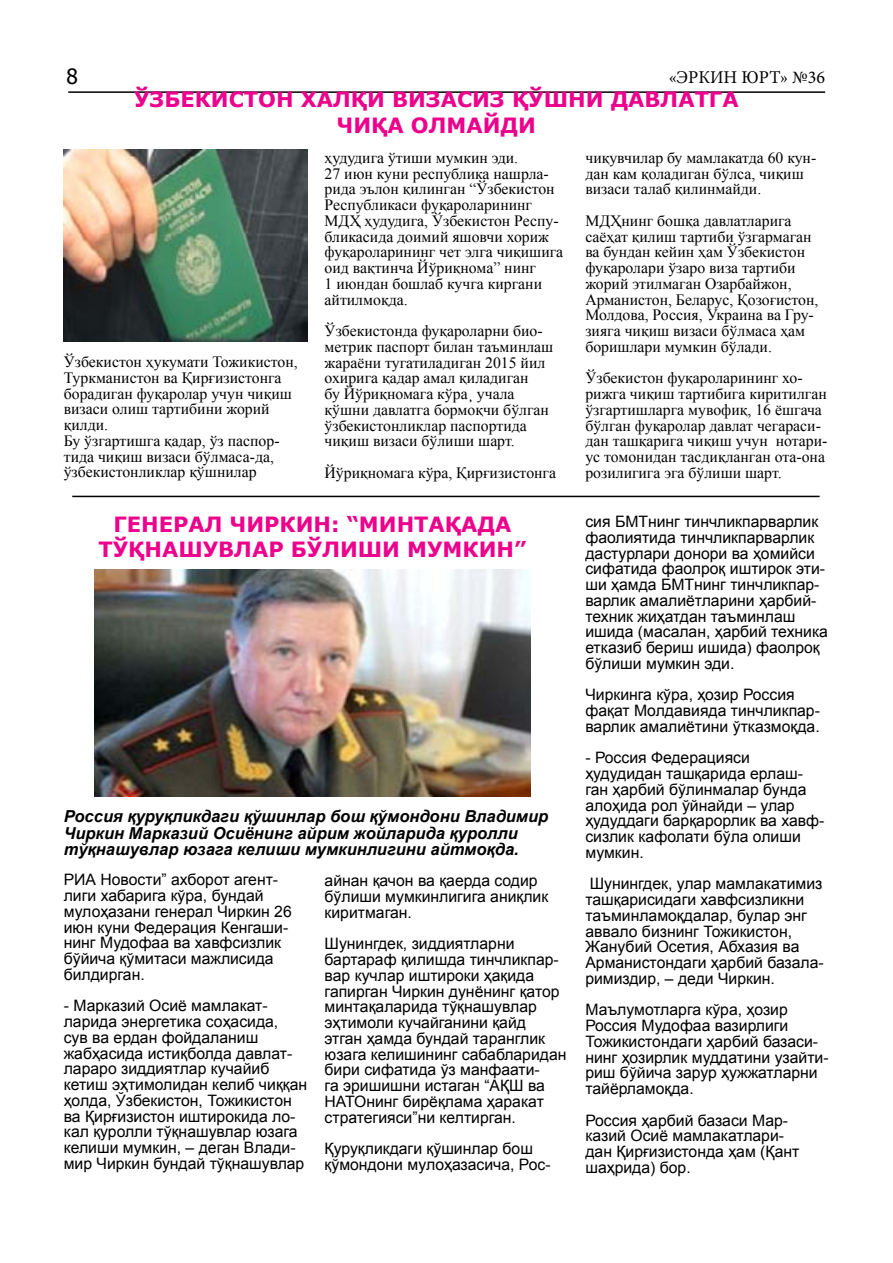
<style>
.page{position:relative;width:893px;height:1263px;background:#fff}
.page>*{position:absolute;margin:0;border:0;box-sizing:border-box;transform-origin:0 0}
.t1{font:700 21px "Verdana";color:#ec008c}
.t2{font:21px "Tahoma";color:#000}
.t3{font:18px "Minion Pro";color:#000}
.t4{font:italic 700 16.5px/16.5px "Arial";color:#000}
.t5{font:15.75px/15.8px "Arial";color:#000}
.t6{font:15.75px/15.8px "Times New Roman";color:#000}
</style>
<div class="page">
<hr style="left:68px;top:91px;width:757px;height:2px;background:#000">
<img style="left:64px;top:150px;width:244px;height:191px">
<hr style="left:72px;top:496px;width:748px;height:1px;background:#000">
<img style="left:94px;top:570px;width:436px;height:226px">
<h1 class="t2" style="left:67px;top:62px;width:13px">8</h1>
<p class="t3" style="left:669px;top:65px;width:158px">«ЭРКИН ЮРТ» №36</p>
<h1 class="t1" style="left:134px;top:85px;width:33px">Ўзбекистон</h1>
<h1 class="t1" style="left:301px;top:85px;width:18px">халқи</h1>
<h1 class="t1" style="left:392px;top:85px;width:33px">визасиз</h1>
<h1 class="t1" style="left:512px;top:85px;width:73px">қўшни</h1>
<h1 class="t1" style="left:611px;top:85px;width:67px">давлатга</h1>
<h1 class="t1" style="left:337px;top:110px;width:34px">чиқа</h1>
<h1 class="t1" style="left:411px;top:110px;width:19px">олмайди</h1>
<p class="t6" style="left:64px;top:354px;width:235px">Ўзбекистон ҳукумати Тожикистон,<br>Туркманистон ва Қирғизистонга борадиган фуқаролар учун чиқиш визаси олиш тартибини жорий қилди.<br>Бу ўзгартишга қадар, ўз паспор&shy;тида чиқиш визаси бўлмаса-да, ўзбекистонликлар қўшнилар</p>
<p class="t6" style="left:325px;top:150px;width:240px">ҳудудига ўтиши мумкин эди.<br>27 июн куни республика нашрла&shy;рида эълон қилинган “Ўзбекистон<br>Республикаси фуқароларининг<br>МДҲ ҳудудига, Ўзбекистон Респу&shy;бликасида доимий яшовчи хориж фуқароларининг чет элга чиқишига оид вақтинча Йўриқнома” нинг<br>1 июндан бошлаб кучга киргани айтилмоқда.</p>
<p class="t6" style="left:325px;top:323px;width:230px">Ўзбекистонда фуқароларни био&shy;метрик паспорт билан таъминлаш жараëни тугатиладиган 2015 йил охирига қадар амал қиладиган<br>бу Йўриқномага кўра¸ учала қўшни давлатга бормоқчи бўлган ўзбекистонликлар паспортида чиқиш визаси бўлиши шарт.</p>
<p class="t6" style="left:325px;top:465px;width:233px">Йўриқномага кўра, Қирғизистонга</p>
<h1 class="t1" style="left:114px;top:509px;width:30px">Генерал</h1>
<h1 class="t1" style="left:230px;top:509px;width:18px">Чиркин</h1>
<h1 class="t1" style="left:331px;top:509px;width:66px">: “Минтақада</h1>
<h1 class="t1" style="left:99px;top:534px;width:17px">тўқна</h1>
<h1 class="t1" style="left:178px;top:534px;width:74px">шувлар</h1>
<h1 class="t1" style="left:291px;top:534px;width:17px">бўли</h1>
<h1 class="t1" style="left:358px;top:534px;width:68px">ши мумкин</h1>
<h1 class="t1" style="left:514px;top:534px;width:14px">”</h1>
<p class="t4" style="left:64px;top:808px;width:486px">Россия қуруқликдаги қўшинлар бош қўмондони Владимир<br>Чиркин Марказий Осиёнинг айрим жойларида қуролли тўқнашувлар юзага келиши мумкинлигини айтмоқда.</p>
<p class="t5" style="left:64px;top:872px;width:230px">РИА Новости” ахборот агент&shy;лиги хабарига кўра, бундай мулоҳазани генерал Чиркин 26 июн куни Федерация Кенгаши&shy;нинг Мудофаа ва хавфсизлик бўйича қўмитаси мажлисида билдирган.</p>
<p class="t5" style="left:64px;top:998px;width:245px">- Марказий Осиё мамлакат&shy;ларида энергетика соҳасида,<br>сув ва ердан фойдаланиш жабҳасида истиқболда давлат&shy;лараро зиддиятлар кучайиб кетиш эҳтимолидан келиб чиққан ҳолда, Ўзбекистон, Тожикистон ва Қирғизистон иштирокида ло&shy;кал қуролли тўқнашувлар юзага келиши мумкин, – деган Влади&shy;мир Чиркин бундай тўқнашувлар</p>
<p class="t5" style="left:325px;top:873px;width:225px">айнан қачон ва қаерда содир бўлиши мумкинлигига аниқлик киритмаган.</p>
<p class="t5" style="left:325px;top:936px;width:243px">Шунингдек, зиддиятларни бартараф қилишда тинчликпар&shy;вар кучлар иштироки ҳақида гапирган Чиркин дунёнинг қатор минтақаларида тўқнашувлар эҳтимоли кучайганини қайд этган ҳамда бундай таранглик юзага келишининг сабабларидан бири сифатида ўз манфаати-<br>га эришишни истаган “АҚШ ва<br>НАТОнинг бирёқлама ҳаракат стратегияси”ни келтирган.</p>
<p class="t5" style="left:325px;top:1141px;width:228px">Қуруқликдаги қўшинлар бош қўмондони мулоҳазасича, Рос-</p>
<p class="t6" style="left:585px;top:150px;width:232px">чиқувчилар бу мамлакатда 60 кун&shy;дан кам қоладиган бўлса, чиқиш визаси талаб қилинмайди.</p>
<p class="t6" style="left:585px;top:213px;width:235px">МДҲнинг бошқа давлатларига саëҳат қилиш тартиби ўзгармаган ва бундан кейин ҳам Ўзбекистон фуқаролари ўзаро виза тартиби жорий этилмаган Озарбайжон,<br>Арманистон, Беларус, Қозоғистон,<br>Молдова, Россия, Украина ва Гру&shy;зияга чиқиш визаси бўлмаса ҳам боришлари мумкин бўлади.</p>
<p class="t6" style="left:585px;top:370px;width:244px">Ўзбекистон фуқароларининг хо&shy;рижга чиқиш тартибига киритилган ўзгартишларга мувофиқ, 16 ëшгача бўлган фуқаролар давлат чегараси&shy;дан ташқарига чиқиш учун нотари&shy;ус томонидан тасдиқланган ота-она розилигига эга бўлиши шарт.</p>
<p class="t5" style="left:585px;top:514px;width:244px">сия БМТнинг тинчликпарварлик фаолиятида тинчликпарварлик дастурлари донори ва ҳомийси сифатида фаолроқ иштирок эти&shy;ши ҳамда БМТнинг тинчликпар&shy;варлик амалиётларини ҳарбий&shy;техник жиҳатдан таъминлаш ишида (масалан, ҳарбий техника етказиб бериш ишида) фаолроқ бўлиши мумкин эди.</p>
<p class="t5" style="left:585px;top:687px;width:236px">Чиркинга кўра, ҳозир Россия фақат Молдавияда тинчликпар&shy;варлик амалиётини ўтказмоқда.</p>
<p class="t5" style="left:585px;top:750px;width:240px">- Россия Федерацияси ҳудудидан ташқарида ерлаш&shy;ган ҳарбий бўлинмалар бунда алоҳида рол ўйнайди – улар ҳудуддаги барқарорлик ва хавф&shy;сизлик кафолати бўла олиши мумкин.</p>
<p class="t5" style="left:585px;top:876px;width:240px">Шунингдек, улар мамлакатимиз ташқарисидаги хавфсизликни таъминламоқдалар, булар энг аввало бизнинг Тожикистон,<br>Жанубий Осетия, Абхазия ва<br>Арманистондаги ҳарбий базала&shy;римиздир, – деди Чиркин.</p>
<p class="t5" style="left:585px;top:1002px;width:245px">Маълумотларга кўра, ҳозир<br>Россия Мудофаа вазирлиги<br>Тожикистондаги ҳарбий базаси&shy;нинг ҳозирлик муддатини узайти&shy;риш бўйича зарур ҳужжатларни тайёрламоқда.</p>
<p class="t5" style="left:585px;top:1112px;width:215px">Россия ҳарбий базаси Мар&shy;казий Осиё мамлакатлари&shy;дан Қирғизистонда ҳам (Қант шаҳрида) бор.</p>
</div>
